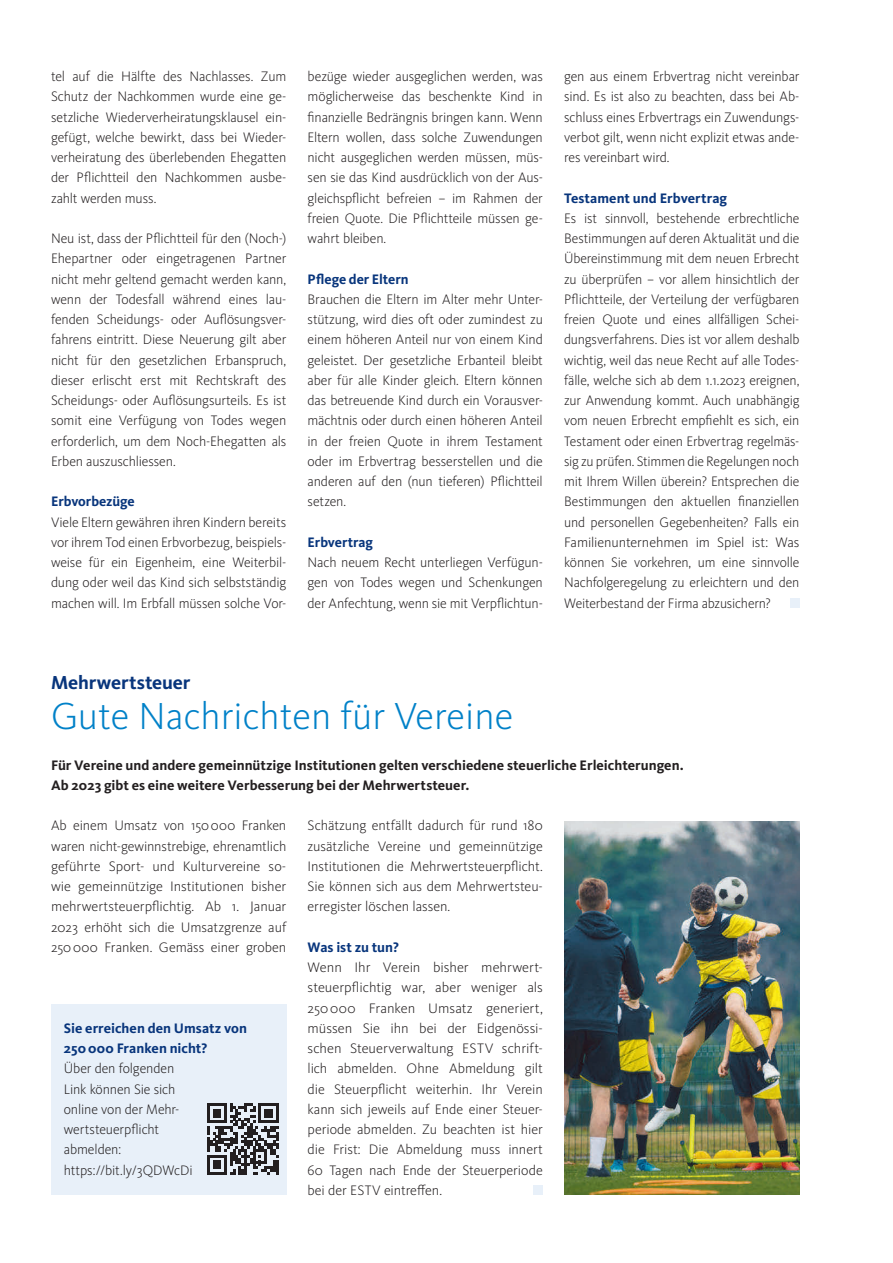
<style>
.page{position:relative;width:893px;height:1263px;background:#fff}
.page>*{position:absolute;margin:0;border:0;box-sizing:border-box;transform-origin:0 0}
.t1{font:300 39px "Kievit OT";color:#0081c8}
.t2{font:700 19.5px "Kievit OT";letter-spacing:-.005em;color:#08357c}
.t3{font:300 14.25px/20.2px "Kievit OT";letter-spacing:-.01em;color:#231f20;text-align:justify}
.t4{font:700 14.25px/20.2px "Kievit OT";color:#231f20}
.t5{font:700 14.25px/20.2px "Kievit OT";color:#08357c}
</style>
<div class="page">
<div style="left:790px;top:598px;width:9px;height:10px;background:#e8f0f9"></div>
<div style="left:51px;top:1004px;width:235px;height:191px;background:#e8f0f9"></div>
<div style="left:533px;top:1185px;width:10px;height:10px;background:#e8f0f9"></div>
<img style="left:564px;top:821px;width:235px;height:374px">
<svg style="left:207px;top:1103px;width:71px;height:72px"></svg>
<p class="t3" style="left:51px;top:66px;width:237px">tel auf die Hälfte des Nachlasses. Zum Schutz der Nachkommen wurde eine ge&shy;setzliche Wiederverheiratungsklausel ein&shy;gefügt, welche bewirkt, dass bei Wieder&shy;verheiratung des überlebenden Ehegatten der Pflichtteil den Nachkommen ausbe&shy;zahlt werden muss.</p>
<p class="t3" style="left:51px;top:228px;width:237px">Neu ist, dass der Pflichtteil für den (Noch-)<br>Ehepartner oder eingetragenen Partner nicht mehr geltend gemacht werden kann, wenn der Todesfall während eines lau&shy;fenden Scheidungs- oder Auflösungsver&shy;fahrens eintritt. Diese Neuerung gilt aber nicht für den gesetzlichen Erbanspruch, dieser erlischt erst mit Rechtskraft des Scheidungs- oder Auflösungsurteils. Es ist somit eine Verfügung von Todes wegen erforderlich, um dem Noch-Ehegatten als Erben auszuschliessen.</p>
<p class="t5" style="left:51px;top:491px;width:85px">Erbvorbezüge</p>
<p class="t3" style="left:51px;top:511px;width:237px">Viele Eltern gewähren ihren Kindern bereits vor ihrem Tod einen Erbvorbezug, beispiels&shy;weise für ein Eigenheim, eine Weiterbil&shy;dung oder weil das Kind sich selbstständig machen will. Im Erbfall müssen solche Vor-</p>
<p class="t3" style="left:308px;top:66px;width:237px">bezüge wieder ausgeglichen werden, was möglicherweise das beschenkte Kind in finanzielle Bedrängnis bringen kann. Wenn Eltern wollen, dass solche Zuwendungen nicht ausgeglichen werden müssen, müs&shy;sen sie das Kind ausdrücklich von der Aus&shy;gleichspflicht befreien – im Rahmen der freien Quote. Die Pflichtteile müssen ge&shy;wahrt bleiben.</p>
<p class="t5" style="left:308px;top:268px;width:103px">Pflege der Eltern</p>
<p class="t3" style="left:308px;top:289px;width:237px">Brauchen die Eltern im Alter mehr Unter&shy;stützung, wird dies oft oder zumindest zu einem höheren Anteil nur von einem Kind geleistet. Der gesetzliche Erbanteil bleibt aber für alle Kinder gleich. Eltern können das betreuende Kind durch ein Vorausver&shy;mächtnis oder durch einen höheren Anteil in der freien Quote in ihrem Testament oder im Erbvertrag besserstellen und die anderen auf den (nun tieferen) Pflichtteil setzen.</p>
<p class="t5" style="left:308px;top:532px;width:67px">Erbvertrag</p>
<p class="t3" style="left:308px;top:552px;width:237px">Nach neuem Recht unterliegen Verfügun&shy;gen von Todes wegen und Schenkungen der Anfechtung, wenn sie mit Verpflichtun-</p>
<p class="t3" style="left:564px;top:66px;width:237px">gen aus einem Erbvertrag nicht vereinbar sind. Es ist also zu beachten, dass bei Ab&shy;schluss eines Erbvertrags ein Zuwendungs&shy;verbot gilt, wenn nicht explizit etwas ande&shy;res vereinbart wird.</p>
<p class="t5" style="left:564px;top:187px;width:165px">Testament und Erbvertrag</p>
<p class="t3" style="left:564px;top:208px;width:237px">Es ist sinnvoll, bestehende erbrechtliche Bestimmungen auf deren Aktualität und die Übereinstimmung mit dem neuen Erbrecht zu überprüfen – vor allem hinsichtlich der Pflichtteile, der Verteilung der verfügbaren freien Quote und eines allfälligen Schei&shy;dungsverfahrens. Dies ist vor allem deshalb wichtig, weil das neue Recht auf alle Todes&shy;fälle, welche sich ab dem 1.1.2023 ereignen, zur Anwendung kommt. Auch unabhängig vom neuen Erbrecht empfiehlt es sich, ein Testament oder einen Erbvertrag regelmäs&shy;sig zu prüfen. Stimmen die Regelungen noch mit Ihrem Willen überein? Entsprechen die Bestimmungen den aktuellen finanziellen und personellen Gegebenheiten? Falls ein Familienunternehmen im Spiel ist: Was können Sie vorkehren, um eine sinnvolle Nachfolgeregelung zu erleichtern und den Weiterbestand der Firma abzusichern?</p>
<h2 class="t2" style="left:51px;top:670px;width:141px">Mehrwertsteuer</h2>
<h1 class="t1" style="left:51px;top:692px;width:464px">Gute Nachrichten für Vereine</h1>
<p class="t4" style="left:51px;top:754px;width:634px">Für Vereine und andere gemeinnützige Institutionen gelten verschiedene steuerliche Erleichterungen.<br>Ab 2023 gibt es eine weitere Verbesserung bei der Mehrwertsteuer.</p>
<p class="t3" style="left:51px;top:815px;width:237px">Ab einem Umsatz von 150000 Franken waren nicht-gewinnstrebige, ehrenamtlich geführte Sport- und Kulturvereine so&shy;wie gemeinnützige Institutionen bisher mehrwertsteuerpflichtig. Ab 1. Januar 2023 erhöht sich die Umsatzgrenze auf 250000 Franken. Gemäss einer groben</p>
<p class="t5" style="left:64px;top:1018px;width:185px">Sie erreichen den Umsatz von<br>250000 Franken nicht?</p>
<p class="t3" style="left:64px;top:1058px;width:130px;text-align:left">Über den folgenden<br>Link können Sie sich online von der Mehr&shy;wertsteuerpflicht abmelden: https://bit.ly/3QDWcDi</p>
<p class="t3" style="left:308px;top:815px;width:237px">Schätzung entfällt dadurch für rund 180 zusätzliche Vereine und gemeinnützige Institutionen die Mehrwertsteuerpflicht.<br>Sie können sich aus dem Mehrwertsteu&shy;erregister löschen lassen.</p>
<p class="t5" style="left:308px;top:937px;width:93px">Was ist zu tun?</p>
<p class="t3" style="left:308px;top:957px;width:237px">Wenn Ihr Verein bisher mehrwert&shy;steuerpflichtig war, aber weniger als 250000 Franken Umsatz generiert, müssen Sie ihn bei der Eidgenössi&shy;schen Steuerverwaltung ESTV schrift&shy;lich abmelden. Ohne Abmeldung gilt die Steuerpflicht weiterhin. Ihr Verein kann sich jeweils auf Ende einer Steuer&shy;periode abmelden. Zu beachten ist hier die Frist: Die Abmeldung muss innert 60 Tagen nach Ende der Steuerperiode bei der ESTV eintreffen.</p>
</div>
